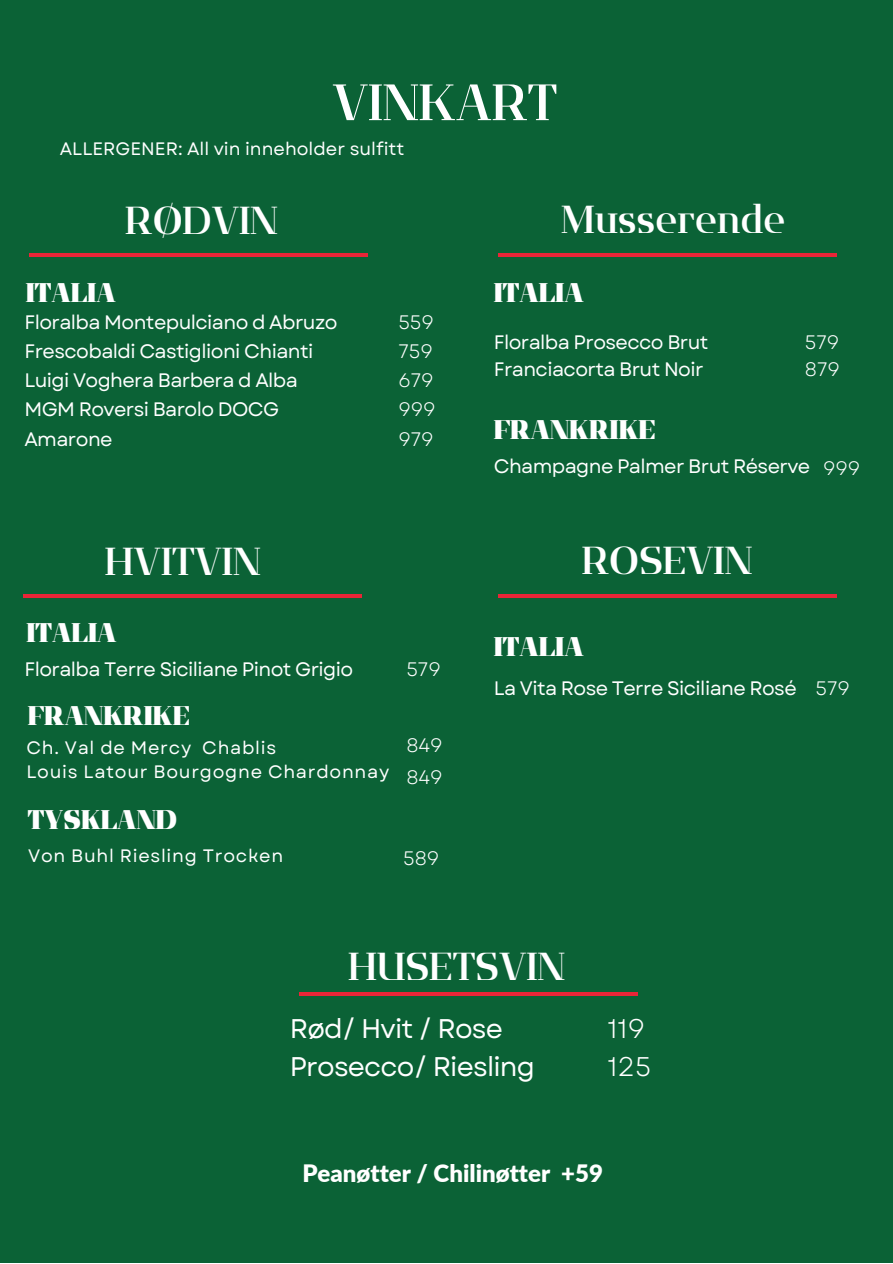
<style>
.page{position:relative;width:893px;height:1264px;background:#fff}
.page>*{position:absolute;margin:0;border:0;box-sizing:border-box;transform-origin:0 0}
.t1{font:51px "Flatory Serif 600";color:#fff}
.t2{font:39px "Flatory Serif 600";color:#fff}
.t3{font:27px "Flatory Serif 900";color:#fff}
.t4{font:27px/37px "Garet";letter-spacing:-.03em;color:#fff}
.t5{font:27px/37px "Garet";color:#fff}
.t6{font:900 24px "Lato";color:#fff}
.t7{font:19.5px/29.2px "Garet";letter-spacing:-.03em;color:#fff}
.t8{font:19.5px/29.2px "Garet";color:#fff}
.t9{font:18px/24.8px "Garet";letter-spacing:.04em;color:#fff}
.t10{font:18px "Garet";color:#fff}
.s1{font-style:inherit}
</style>
<div class="page">
<div style="left:0;top:0;width:892px;height:1262px;background:#0b6236"></div>
<hr style="left:23px;top:594px;width:338px;height:3px;background:#e92537">
<hr style="left:498px;top:253px;width:339px;height:3px;background:#e92537">
<hr style="left:498px;top:594px;width:339px;height:3px;background:#e92537">
<hr style="left:29px;top:253px;width:338px;height:3px;background:#e92537">
<hr style="left:299px;top:992px;width:338px;height:3px;background:#e92537">
<h1 class="t1" style="left:332px;top:73px;width:226px">VINKART</h1>
<p class="t10" style="left:60px;top:138px;width:346px">ALLERGENER: All vin inneholder sulfitt</p>
<h2 class="t2" style="left:125px;top:198px;width:154px">RØDVIN</h2>
<h3 class="t3" style="left:26px;top:277px;width:92px">ITALIA</h3>
<p class="t7" style="left:24px;top:308px;width:314px">Floralba Montepulciano d Abruzo<br>Frescobaldi Castiglioni Chianti<br>Luigi Voghera Barbera d Alba<br>MGM Roversi Barolo DOCG<br>Amarone</p>
<h2 class="t2" style="left:105px;top:539px;width:157px">HVITVIN</h2>
<h3 class="t3" style="left:26px;top:617px;width:92px">ITALIA</h3>
<p class="t8" style="left:398px;top:308px;width:39px">559<br>759<br>679<br>999<br>979</p>
<p class="t7" style="left:24px;top:654px;width:330px">Floralba Terre Siciliane Pinot Grigio</p>
<p class="t8" style="left:406px;top:654px;width:36px">579</p>
<h3 class="t3" style="left:28px;top:700px;width:163px">FRANKRIKE</h3>
<p class="t9" style="left:26px;top:735px;width:364px">Ch. Val de Mercy Chablis<br>Louis Latour Bourgogne Chardonnay</p>
<p class="t8" style="left:406px;top:730px;width:38px;line-height:32.1px">849<br>849</p>
<h3 class="t3" style="left:28px;top:803px;width:151px">TYSKLAND</h3>
<p class="t9" style="left:28px;top:843px;width:256px">Von Buhl Riesling Trocken</p>
<p class="t8" style="left:403px;top:844px;width:38px">589</p>
<h2 class="t2" style="left:561px;top:197px;width:226px">Musserende</h2>
<h3 class="t3" style="left:493px;top:277px;width:92px">ITALIA</h3>
<p class="t7" style="left:493px;top:329px;width:216px;line-height:27px">Floralba Prosecco Brut<br>Franciacorta Brut Noir</p>
<p class="t8" style="left:804px;top:329px;width:36px;line-height:27px">579<br>879</p>
<h3 class="t3" style="left:493px;top:414px;width:163px">FRANKRIKE</h3>
<p class="t7" style="left:493px;top:452px;width:368px">Champagne Palmer Brut Réserve <span class="s1">999</span></p>
<h2 class="t2" style="left:581px;top:537px;width:172px">ROSEVIN</h2>
<h3 class="t3" style="left:493px;top:630px;width:92px">ITALIA</h3>
<p class="t7" style="left:493px;top:674px;width:357px">La Vita Rose Terre Siciliane Rosé <span class="s1">579</span></p>
<h2 class="t2" style="left:348px;top:943px;width:218px">HUSETSVIN</h2>
<h3 class="t4" style="left:290px;top:1011px;width:247px">Rød/ Hvit / Rose<br>Prosecco/ Riesling</h3>
<h3 class="t5" style="left:607px;top:1011px;width:45px">119<br>125</h3>
<p class="t6" style="left:302px;top:1154px;width:302px">Peanøtter / Chilinøtter +59</p>
</div>
